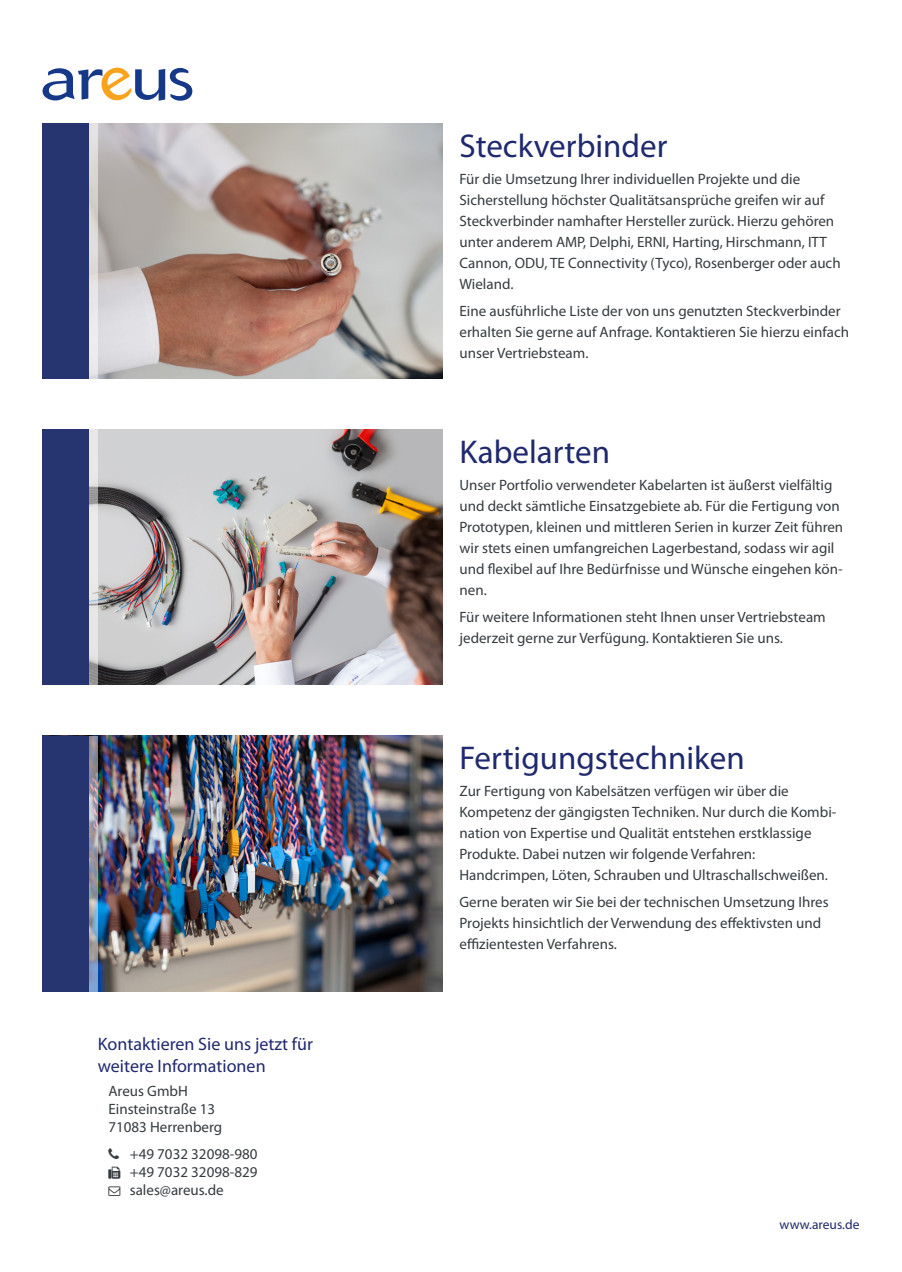
<style>
.page{position:relative;width:902px;height:1272px;background:#fff}
.page>*{position:absolute;margin:0;border:0;box-sizing:border-box;transform-origin:0 0}
.t1{font:33px "Myriad Pro";color:#1f296e}
.t2{font:18px "Myriad Pro";color:#1f296e}
.t3{font:15px/21px "Myriad Pro";color:#353b40}
.t4{font:13.5px "Myriad Pro";color:#1f296e}
</style>
<div class="page">
<svg style="left:43px;top:68px;width:149px;height:33px"></svg>
<img style="left:98px;top:123px;width:344px;height:255px">
<div style="left:43px;top:123px;width:46px;height:255px;background:#263470"></div>
<svg style="left:89px;top:123px;width:9px;height:255px;background:#e0dedf"></svg>
<img style="left:98px;top:429px;width:344px;height:256px">
<div style="left:43px;top:429px;width:46px;height:256px;background:#263470"></div>
<svg style="left:89px;top:429px;width:9px;height:256px;background:#d9d9da"></svg>
<img style="left:98px;top:736px;width:344px;height:255px">
<div style="left:43px;top:736px;width:46px;height:255px;background:#263470"></div>
<svg style="left:89px;top:736px;width:9px;height:255px;background:#999dac"></svg>
<p class="t2" style="left:98px;top:1033px;width:217px">Kontaktieren Sie uns jetzt für</p>
<p class="t2" style="left:98px;top:1054px;width:169px">weitere Informationen</p>
<p class="t3" style="left:108px;top:1080px;width:81px">Areus GmbH</p>
<p class="t3" style="left:108px;top:1098px;width:108px">Einsteinstraße 13</p>
<p class="t3" style="left:108px;top:1116px;width:115px">71083 Herrenberg</p>
<p class="t3" style="left:130px;top:1143px;width:129px">+49 7032 32098-980</p>
<p class="t3" style="left:130px;top:1161px;width:129px">+49 7032 32098-829</p>
<p class="t3" style="left:130px;top:1179px;width:95px">sales@areus.de</p>
<p class="t1" style="left:459px;top:125px;width:209px">Steckverbinder</p>
<p class="t3" style="left:459px;top:168px;width:382px">Für die Umsetzung Ihrer individuellen Projekte und die Sicherstellung höchster Qualitätsansprüche greifen wir auf Steckverbinder namhafter Hersteller zurück. Hierzu gehören unter anderem AMP, Delphi, ERNI, Harting, Hirschmann, ITT Cannon, ODU, TE Connectivity (Tyco), Rosenberger oder auch Wieland.</p>
<p class="t3" style="left:459px;top:300px;width:391px">Eine ausführliche Liste der von uns genutzten Steckverbinder erhalten Sie gerne auf Anfrage. Kontaktieren Sie hierzu einfach unser Vertriebsteam.</p>
<p class="t1" style="left:459px;top:431px;width:152px">Kabelarten</p>
<p class="t3" style="left:459px;top:474px;width:385px">Unser Portfolio verwendeter Kabelarten ist äußerst vielfältig und deckt sämtliche Einsatzgebiete ab. Für die Fertigung von Prototypen, kleinen und mittleren Serien in kurzer Zeit führen wir stets einen umfangreichen Lagerbestand, sodass wir agil und flexibel auf Ihre Bedürfnisse und Wünsche eingehen kön&shy;nen.</p>
<p class="t3" style="left:459px;top:606px;width:368px">Für weitere Informationen steht Ihnen unser Vertriebsteam jederzeit gerne zur Verfügung. Kontaktieren Sie uns.</p>
<p class="t1" style="left:459px;top:737px;width:286px">Fertigungstechniken</p>
<p class="t3" style="left:459px;top:780px;width:331px">Zur Fertigung von Kabelsätzen verfügen wir über die</p>
<p class="t3" style="left:459px;top:801px;width:378px">Kompetenz der gängigsten Techniken. Nur durch die Kombi&shy;nation von Expertise und Qualität entstehen erstklassige<br>Produkte. Dabei nutzen wir folgende Verfahren:</p>
<p class="t3" style="left:459px;top:861px;width:370px;line-height:27px">Handcrimpen, Löten, Schrauben und Ultraschallschweißen.<br>Gerne beraten wir Sie bei der technischen Umsetzung Ihres</p>
<p class="t3" style="left:459px;top:912px;width:363px">Projekts hinsichtlich der Verwendung des effektivsten und effizientesten Verfahrens.</p>
<p class="t4" style="left:779px;top:1216px;width:81px">www.areus.de</p>
</div>
